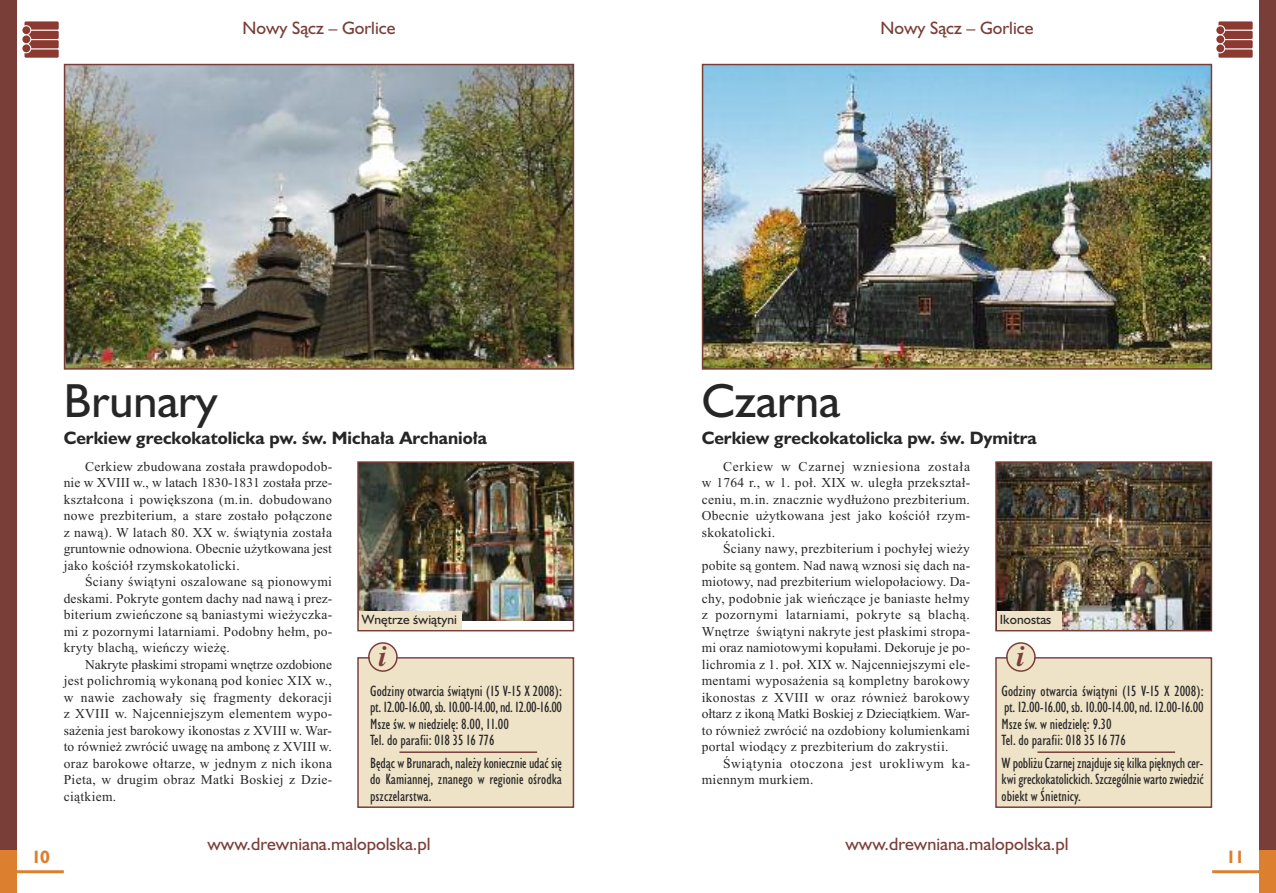
<style>
.page{position:relative;width:1276px;height:893px;background:#fff}
.page>*{position:absolute;margin:0;border:0;box-sizing:border-box;transform-origin:0 0}
.t1{font:48px "Humanst 521 EU";color:#272627}
.t2{font:italic 700 29.25px "Times";color:#7a3e38}
.t3{font:18px "Humanst 521 EU";color:#7a3e38}
.t4{font:18px "Humanst 521 EU Bold OTF";color:#272627}
.t5{font:700 18px "Humanst 521 EU";color:#dc7f2f}
.t6{font:15px/16.5px "Humanst 521 Cn EU";color:#272627}
.t7{font:13.5px/16.5px "Times New Roman";letter-spacing:.025em;color:#272627;text-align:justify}
.t8{font:13.5px/16.5px "Times New Roman";letter-spacing:.05em;color:#272627}
.t9{font:13.5px "Humanst 521 EU";color:#272627}
</style>
<div class="page">
<svg style="left:25px;top:21px;width:34px;height:37px"></svg>
<div style="left:22px;top:26px;width:8px;height:8px;background:#8c3a31;border-radius:50%"></div>
<div style="left:22px;top:35px;width:8px;height:8px;background:#8c3a31;border-radius:50%"></div>
<div style="left:22px;top:44px;width:8px;height:8px;background:#8c3a31;border-radius:50%"></div>
<div style="left:1259px;top:0;width:17px;height:863px;background:#7a3e38"></div>
<div style="left:1259px;top:850px;width:17px;height:43px;background:#dc7f2f"></div>
<hr style="left:1212px;top:870px;width:64px;height:3px;background:#dc7f2f">
<svg style="left:1218px;top:21px;width:34px;height:37px"></svg>
<div style="left:1216px;top:26px;width:8px;height:8px;background:#8c3a31;border-radius:50%"></div>
<div style="left:1216px;top:35px;width:8px;height:8px;background:#8c3a31;border-radius:50%"></div>
<div style="left:1216px;top:44px;width:8px;height:8px;background:#8c3a31;border-radius:50%"></div>
<img style="left:67px;top:67px;width:504px;height:300px">
<div style="left:64px;top:64px;width:510px;height:306px;border:2px solid #7a3e38"></div>
<div style="left:359px;top:659px;width:214px;height:147px;background:#efe3c7"></div>
<div style="left:357px;top:657px;width:217px;height:151px;border:2px solid #7a3e38"></div>
<svg style="left:368px;top:642px;width:30px;height:30px"></svg>
<img style="left:360px;top:464px;width:211px;height:156px">
<div style="left:357px;top:461px;width:217px;height:170px;border:2px solid #7a3e38"></div>
<div style="left:359px;top:611px;width:102px;height:19px;background:#efe3c7"></div>
<hr style="left:399px;top:751px;width:138px;height:2px;background:#7a3e38">
<img style="left:705px;top:67px;width:504px;height:300px">
<div style="left:702px;top:64px;width:510px;height:306px;border:2px solid #7a3e38"></div>
<div style="left:996px;top:659px;width:214px;height:147px;background:#efe3c7"></div>
<div style="left:995px;top:657px;width:217px;height:151px;border:2px solid #7a3e38"></div>
<svg style="left:1006px;top:642px;width:29px;height:30px"></svg>
<img style="left:998px;top:464px;width:211px;height:164px">
<div style="left:995px;top:461px;width:217px;height:170px;border:2px solid #7a3e38"></div>
<div style="left:997px;top:611px;width:64px;height:19px;background:#efe3c7"></div>
<hr style="left:1037px;top:751px;width:138px;height:2px;background:#7a3e38">
<div style="left:0;top:0;width:17px;height:863px;background:#7a3e38"></div>
<div style="left:0;top:850px;width:17px;height:43px;background:#dc7f2f"></div>
<hr style="left:0;top:870px;width:64px;height:3px;background:#dc7f2f">
<h3 class="t3" style="left:242px;top:16px;width:155px">Nowy Sącz – Gorlice</h3>
<h3 class="t3" style="left:880px;top:16px;width:155px">Nowy Sącz – Gorlice</h3>
<h3 class="t5" style="left:31px;top:845px;width:20px">10</h3>
<h1 class="t1" style="left:64px;top:371px;width:155px">Brunary</h1>
<h3 class="t4" style="left:64px;top:427px;width:425px">Cerkiew greckokatolicka pw. św. Michała Archanioła</h3>
<p class="t7" style="left:64px;top:458px;width:270px;text-indent:21px">Cerkiew zbudowana została prawdopodob&shy;nie w XVIII w., w latach 1830-1831 została prze&shy;kształcona i powiększona (m.in. dobudowano nowe prezbiterium, a stare zostało połączone z nawą). W latach 80. XX w. świątynia została gruntownie odnowiona. Obecnie użytkowana jest jako kościół rzymskokatolicki.</p>
<p class="t7" style="left:64px;top:573px;width:270px;text-indent:21px">Ściany świątyni oszalowane są pionowymi deskami. Pokryte gontem dachy nad nawą i prez&shy;biterium zwieńczone są baniastymi wieżyczka&shy;mi z pozornymi latarniami. Podobny hełm, po&shy;kryty blachą, wieńczy wieżę.</p>
<p class="t7" style="left:64px;top:656px;width:270px;text-indent:21px">Nakryte płaskimi stropami wnętrze ozdobione jest polichromią wykonaną pod koniec XIX w., w nawie zachowały się fragmenty dekoracji z XVIII w. Najcenniejszym elementem wypo&shy;sażenia jest barokowy ikonostas z XVIII w. War&shy;to również zwrócić uwagę na ambonę z XVIII w. oraz barokowe ołtarze, w jednym z nich ikona Pieta, w drugim obraz Matki Boskiej z Dzie&shy;ciątkiem.</p>
<p class="t9" style="left:362px;top:611px;width:97px">Wnętrze świątyni</p>
<h2 class="t2" style="left:378px;top:639px;width:10px">i</h2>
<p class="t6" style="left:370px;top:683px;width:193px">Godziny otwarcia świątyni (15 V-15 X 2008): pt. 12.00-16.00, sb. 10.00-14.00, nd. 12.00-16.00<br>Msze św. w niedzielę: 8.00, 11.00<br>Tel. do parafii: 018 35 16 776</p>
<p class="t6" style="left:370px;top:755px;width:193px;text-align:justify">Będąc w Brunarach, należy koniecznie udać się do Kamiannej, znanego w regionie ośrodka pszczelarstwa.</p>
<h1 class="t1" style="left:702px;top:371px;width:139px">Czarna</h1>
<h3 class="t4" style="left:702px;top:427px;width:336px">Cerkiew greckokatolicka pw. św. Dymitra</h3>
<p class="t7" style="left:702px;top:458px;width:270px;text-indent:21px">Cerkiew w Czarnej wzniesiona została w 1764 r., w 1. poł. XIX w. uległa przekształ&shy;ceniu, m.in. znacznie wydłużono prezbiterium.<br>Obecnie użytkowana jest jako kościół rzym&shy;skokatolicki.</p>
<p class="t7" style="left:702px;top:540px;width:270px;text-indent:21px">Ściany nawy, prezbiterium i pochyłej wieży pobite są gontem. Nad nawą wznosi się dach na&shy;miotowy, nad prezbiterium wielopołaciowy. Da&shy;chy, podobnie jak wieńczące je baniaste hełmy z pozornymi latarniami, pokryte są blachą.<br>Wnętrze świątyni nakryte jest płaskimi stropa&shy;mi oraz namiotowymi kopułami. Dekoruje je po&shy;lichromia z 1. poł. XIX w. Najcenniejszymi ele&shy;mentami wyposażenia są kompletny barokowy ikonostas z XVIII w oraz również barokowy ołtarz z ikoną Matki Boskiej z Dzieciątkiem. War&shy;to również zwrócić na ozdobiony kolumienkami portal wiodący z prezbiterium do zakrystii.</p>
<p class="t8" style="left:702px;top:755px;width:270px;text-indent:21px">Świątynia otoczona jest urokliwym ka&shy;miennym murkiem.</p>
<p class="t9" style="left:1000px;top:611px;width:53px">Ikonostas</p>
<h2 class="t2" style="left:1016px;top:639px;width:10px">i</h2>
<p class="t6" style="left:1001px;top:683px;width:203px">Godziny otwarcia świątyni (15 V-15 X 2008): pt. 12.00-16.00, sb. 10.00-14.00, nd. 12.00-16.00<br>Msze św. w niedzielę: 9.30<br>Tel. do parafii: 018 35 16 776</p>
<p class="t6" style="left:1001px;top:755px;width:203px;text-align:justify">W pobliżu Czarnej znajduje się kilka pięknych cer&shy;kwi greckokatolickich. Szczególnie warto zwiedzić obiekt w Śnietnicy.</p>
<h3 class="t3" style="left:207px;top:833px;width:224px">www.drewniana.malopolska.pl</h3>
<h3 class="t3" style="left:845px;top:833px;width:224px">www.drewniana.malopolska.pl</h3>
<h3 class="t5" style="left:1226px;top:845px;width:20px">11</h3>
</div>
